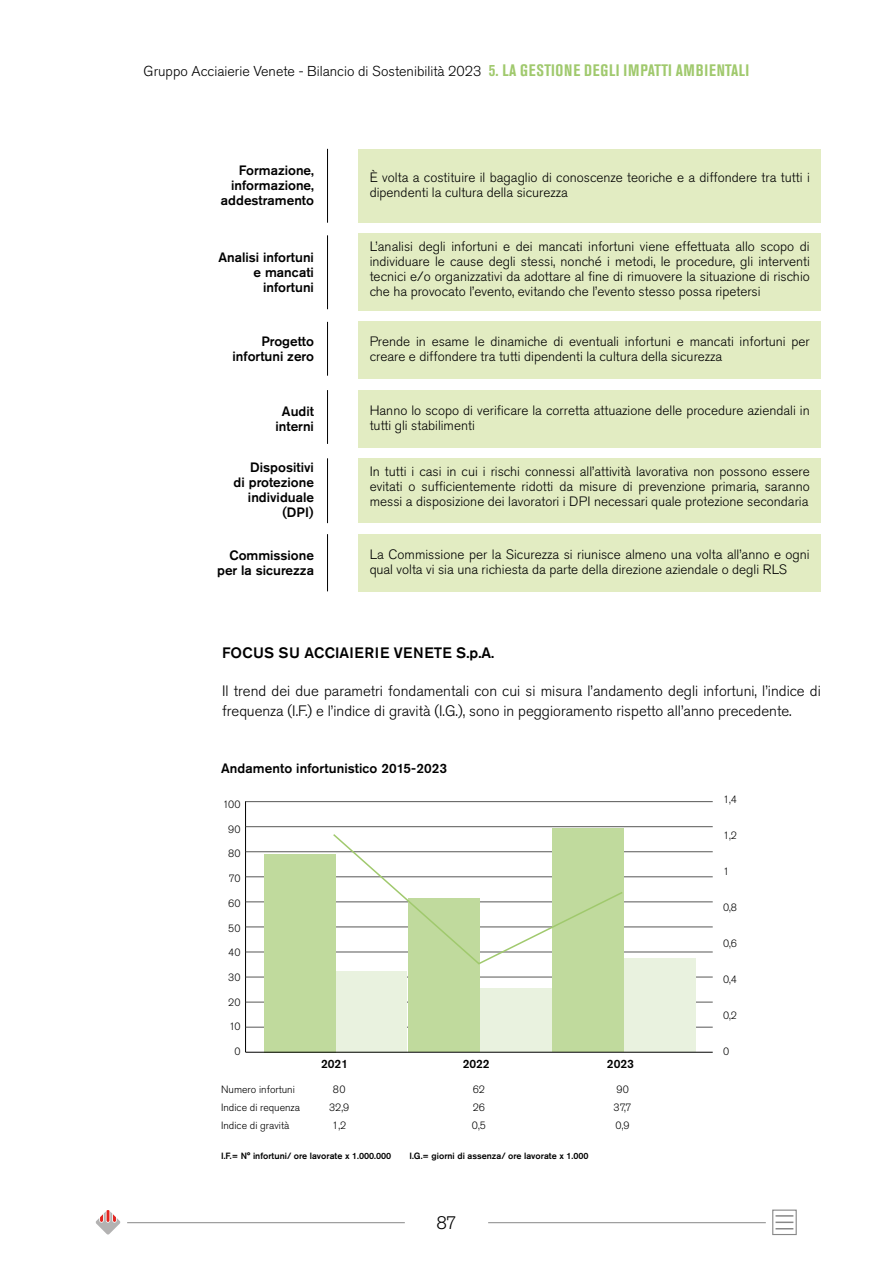
<style>
.page{position:relative;width:893px;height:1263px;background:#fff}
.page>*{position:absolute;margin:0;border:0;box-sizing:border-box;transform-origin:0 0}
.t1{font:300 18px "Akzidenz Grotesk Pro";color:#000}
.t2{font:300 15px/20.2px "Akzidenz Grotesk Pro";color:#000}
.t3{font:500 15px "Akzidenz Grotesk Pro";letter-spacing:.005em;color:#000}
.t4{font:300 14.25px "Akzidenz Grotesk Pro";color:#000}
.t5{font:300 13.5px/15px "Akzidenz Grotesk Pro";color:#000}
.t6{font:500 13.5px/15px "Akzidenz Grotesk Pro";color:#000;text-align:center}
.t7{font:500 12px "Akzidenz Grotesk Pro";color:#000}
.t8{font:300 10.5px "Akzidenz Grotesk Pro";color:#000}
.t9{font:500 9px "Akzidenz Grotesk Pro";color:#000}
.s1{font-weight:700;font-stretch:condensed;font-size:16.5px;color:#a0c96d}
</style>
<div class="page">
<div style="left:358px;top:149px;width:463px;height:74px;background:#e2ecc2"></div>
<div style="left:358px;top:234px;width:463px;height:77px;background:#e2ecc2"></div>
<div style="left:358px;top:322px;width:463px;height:57px;background:#e2ecc2"></div>
<div style="left:358px;top:390px;width:463px;height:57px;background:#e2ecc2"></div>
<div style="left:358px;top:458px;width:463px;height:65px;background:#e2ecc2"></div>
<div style="left:358px;top:534px;width:463px;height:57px;background:#e2ecc2"></div>
<hr style="left:327px;top:149px;width:1px;height:74px;background:#000">
<hr style="left:327px;top:235px;width:1px;height:74px;background:#000">
<hr style="left:327px;top:322px;width:1px;height:54px;background:#000">
<hr style="left:327px;top:390px;width:1px;height:54px;background:#000">
<hr style="left:327px;top:458px;width:1px;height:65px;background:#000">
<hr style="left:327px;top:534px;width:1px;height:57px;background:#000">
<hr style="left:245px;top:801px;width:1px;height:251px;background:#000">
<hr style="left:246px;top:1027px;width:467px;height:1px;background:#575756">
<hr style="left:246px;top:977px;width:467px;height:1px;background:#575756">
<hr style="left:246px;top:1002px;width:467px;height:1px;background:#575756">
<hr style="left:246px;top:927px;width:467px;height:1px;background:#575756">
<hr style="left:246px;top:952px;width:467px;height:1px;background:#575756">
<hr style="left:246px;top:902px;width:467px;height:1px;background:#575756">
<hr style="left:246px;top:876px;width:467px;height:1px;background:#575756">
<hr style="left:246px;top:801px;width:467px;height:1px;background:#575756">
<hr style="left:246px;top:826px;width:467px;height:1px;background:#575756">
<hr style="left:246px;top:851px;width:467px;height:1px;background:#575756">
<div style="left:335px;top:971px;width:72px;height:81px;background:#e9f2df"></div>
<div style="left:264px;top:854px;width:71px;height:198px;background:#c0da9d"></div>
<div style="left:480px;top:988px;width:71px;height:64px;background:#e9f2df"></div>
<div style="left:408px;top:899px;width:72px;height:153px;background:#c0da9d"></div>
<div style="left:624px;top:959px;width:72px;height:93px;background:#e9f2df"></div>
<div style="left:552px;top:828px;width:72px;height:224px;background:#c0da9d"></div>
<hr style="left:246px;top:1052px;width:467px;height:1px;background:#000">
<svg style="left:332px;top:834px;width:291px;height:131px"></svg>
<hr style="left:127px;top:1222px;width:278px;height:1px;background:#878787">
<hr style="left:488px;top:1222px;width:278px;height:1px;background:#878787">
<svg style="left:95px;top:1210px;width:26px;height:25px"></svg>
<div style="left:772px;top:1209px;width:25px;height:26px;border:1px solid #878787"></div>
<svg style="left:775px;top:1215px;width:18px;height:14px"></svg>
<p class="t4" style="left:144px;top:62px;width:607px">Gruppo Acciaierie Venete - Bilancio di Sostenibilità 2023 <span class="s1">5. LA GESTIONE DEGLI IMPATTI AMBIENTALI</span></p>
<p class="t6" style="left:239px;top:162px;width:77px">Formazione,</p>
<p class="t6" style="left:231px;top:177px;width:84px">informazione,</p>
<p class="t6" style="left:221px;top:192px;width:95px">addestramento</p>
<p class="t6" style="left:218px;top:250px;width:97px">Analisi infortuni</p>
<p class="t6" style="left:254px;top:265px;width:62px">e mancati</p>
<p class="t6" style="left:263px;top:280px;width:52px">infortuni</p>
<p class="t6" style="left:261px;top:334px;width:54px">Progetto</p>
<p class="t6" style="left:233px;top:349px;width:83px">infortuni zero</p>
<p class="t6" style="left:275px;top:403px;width:40px">Audit interni</p>
<p class="t6" style="left:250px;top:460px;width:65px">Dispositivi</p>
<p class="t6" style="left:234px;top:475px;width:82px">di protezione</p>
<p class="t6" style="left:248px;top:490px;width:68px;text-align:right">individuale (DPI)</p>
<p class="t6" style="left:229px;top:548px;width:86px">Commissione</p>
<p class="t6" style="left:217px;top:563px;width:98px">per la sicurezza</p>
<p class="t5" style="left:370px;top:170px;width:442px">È volta a costituire il bagaglio di conoscenze teoriche e a diffondere tra tutti i dipendenti la cultura della sicurezza</p>
<p class="t5" style="left:370px;top:239px;width:442px;text-align:justify">L’analisi degli infortuni e dei mancati infortuni viene effettuata allo scopo di individuare le cause degli stessi, nonché i metodi, le procedure, gli interventi tecnici e/o organizzativi da adottare al fine di rimuovere la situazione di rischio che ha provocato l’evento, evitando che l’evento stesso possa ripetersi</p>
<p class="t5" style="left:370px;top:333px;width:442px">Prende in esame le dinamiche di eventuali infortuni e mancati infortuni per creare e diffondere tra tutti dipendenti la cultura della sicurezza</p>
<p class="t5" style="left:370px;top:403px;width:442px">Hanno lo scopo di verificare la corretta attuazione delle procedure aziendali in tutti gli stabilimenti</p>
<p class="t5" style="left:370px;top:463px;width:442px;text-align:justify">In tutti i casi in cui i rischi connessi all’attività lavorativa non possono essere evitati o sufficientemente ridotti da misure di prevenzione primaria, saranno messi a disposizione dei lavoratori i DPI necessari quale protezione secondaria</p>
<p class="t5" style="left:370px;top:547px;width:442px">La Commissione per la Sicurezza si riunisce almeno una volta all’anno e ogni qual volta vi sia una richiesta da parte della direzione aziendale o degli RLS</p>
<p class="t3" style="left:222px;top:643px;width:274px">FOCUS SU ACCIAIERIE VENETE S.p.A.</p>
<p class="t2" style="left:222px;top:681px;width:600px">Il trend dei due parametri fondamentali con cui si misura l’andamento degli infortuni, l’indice di frequenza (I.F.) e l’indice di gravità (I.G.), sono in peggioramento rispetto all’anno precedente.</p>
<p class="t6" style="left:221px;top:761px;width:227px">Andamento infortunistico 2015-2023</p>
<p class="t8" style="left:223px;top:797px;width:19px">100</p>
<p class="t8" style="left:228px;top:822px;width:14px">90</p>
<p class="t8" style="left:228px;top:847px;width:14px">80</p>
<p class="t8" style="left:229px;top:872px;width:13px">70</p>
<p class="t8" style="left:228px;top:896px;width:14px">60</p>
<p class="t8" style="left:228px;top:921px;width:14px">50</p>
<p class="t8" style="left:228px;top:946px;width:14px">40</p>
<p class="t8" style="left:228px;top:970px;width:14px">30</p>
<p class="t8" style="left:228px;top:995px;width:14px">20</p>
<p class="t8" style="left:229px;top:1020px;width:13px">10</p>
<p class="t8" style="left:723px;top:792px;width:15px">1,4</p>
<p class="t8" style="left:723px;top:828px;width:15px">1,2</p>
<p class="t8" style="left:723px;top:864px;width:8px">1</p>
<p class="t8" style="left:723px;top:900px;width:15px">0,8</p>
<p class="t8" style="left:723px;top:936px;width:15px">0,6</p>
<p class="t8" style="left:723px;top:972px;width:15px">0,4</p>
<p class="t8" style="left:723px;top:1009px;width:15px">0,2</p>
<p class="t8" style="left:234px;top:1045px;width:8px">0</p>
<p class="t8" style="left:723px;top:1045px;width:8px">0</p>
<p class="t7" style="left:321px;top:1056px;width:28px">2021</p>
<p class="t7" style="left:463px;top:1056px;width:28px">2022</p>
<p class="t7" style="left:607px;top:1056px;width:28px">2023</p>
<p class="t8" style="left:221px;top:1082px;width:75px">Numero infortuni</p>
<p class="t8" style="left:333px;top:1082px;width:14px">80</p>
<p class="t8" style="left:473px;top:1082px;width:14px">62</p>
<p class="t8" style="left:616px;top:1082px;width:14px">90</p>
<p class="t8" style="left:221px;top:1100px;width:80px">Indice di requenza</p>
<p class="t8" style="left:329px;top:1100px;width:22px">32,9</p>
<p class="t8" style="left:473px;top:1100px;width:14px">26</p>
<p class="t8" style="left:614px;top:1100px;width:19px">37,7</p>
<p class="t8" style="left:221px;top:1118px;width:70px">Indice di gravità</p>
<p class="t8" style="left:332px;top:1118px;width:15px">1,2</p>
<p class="t8" style="left:472px;top:1118px;width:15px">0,5</p>
<p class="t8" style="left:616px;top:1118px;width:15px">0,9</p>
<p class="t9" style="left:221px;top:1150px;width:172px">I.F.= N° infortuni/ ore lavorate x 1.000.000</p>
<p class="t9" style="left:409px;top:1150px;width:181px">I.G.= giorni di assenza/ ore lavorate x 1.000</p>
<h1 class="t1" style="left:436px;top:1211px;width:22px">87</h1>
</div>
